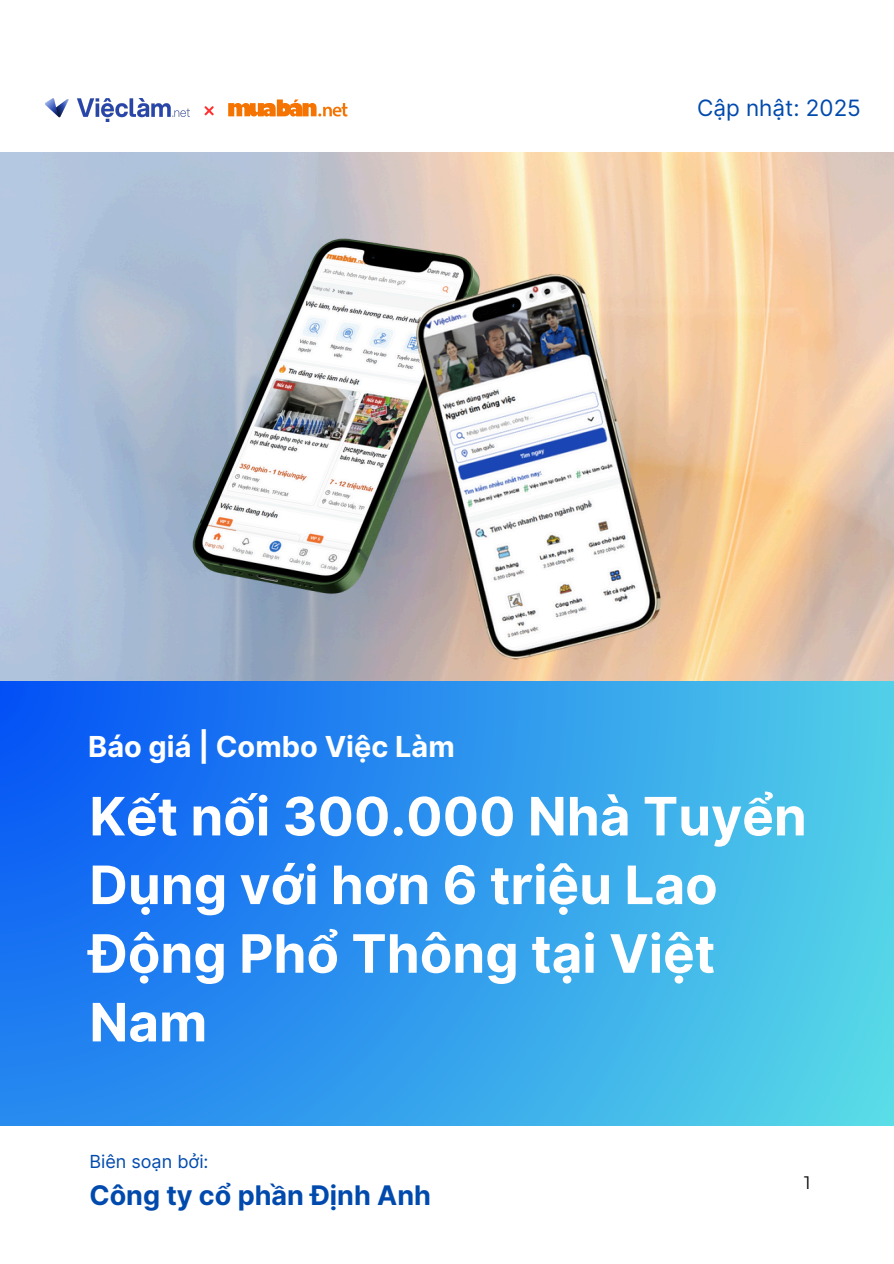
<style>
.page{position:relative;width:894px;height:1264px;background:#fff}
.page>*{position:absolute;margin:0;border:0;box-sizing:border-box;transform-origin:0 0}
.t1{font:700 52.95px/68.7px "Inter";color:#fff}
.t2{font:700 28.95px "Inter";color:#fff}
.t3{font:700 27px "Inter";color:#004aad}
.t4{font:22.5px "Inter";color:#004aad}
.t5{font:18px "Inter";color:#004aad}
.t6{font:18px "Montserrat";color:#000}
</style>
<div class="page">
<img style="left:190px;top:237px;width:14px;height:359px">
<img style="left:204px;top:152px;width:689px;height:529px">
<svg style="left:0;top:681px;width:893px;height:444px;background:#309aed"></svg>
<img style="left:46px;top:99px;width:144px;height:22px">
<svg style="left:228px;top:99px;width:119px;height:17px"></svg>
<svg style="left:204px;top:106px;width:10px;height:10px"></svg>
<p class="t4" style="left:696px;top:94px;width:165px">Cập nhật: 2025</p>
<p class="t2" style="left:88px;top:729px;width:368px">Báo giá | Combo Việc Làm</p>
<p class="t1" style="left:89px;top:781px;width:718px">Kết nối 300.000 Nhà Tuyển<br>Dụng với hơn 6 triệu Lao<br>Động Phổ Thông tại Việt<br>Nam</p>
<h3 class="t5" style="left:89px;top:1151px;width:121px">Biên soạn bởi:</h3>
<p class="t3" style="left:89px;top:1179px;width:343px">Công ty cổ phần Định Anh</p>
<p class="t6" style="left:804px;top:1171px;width:8px">1</p>
</div>
